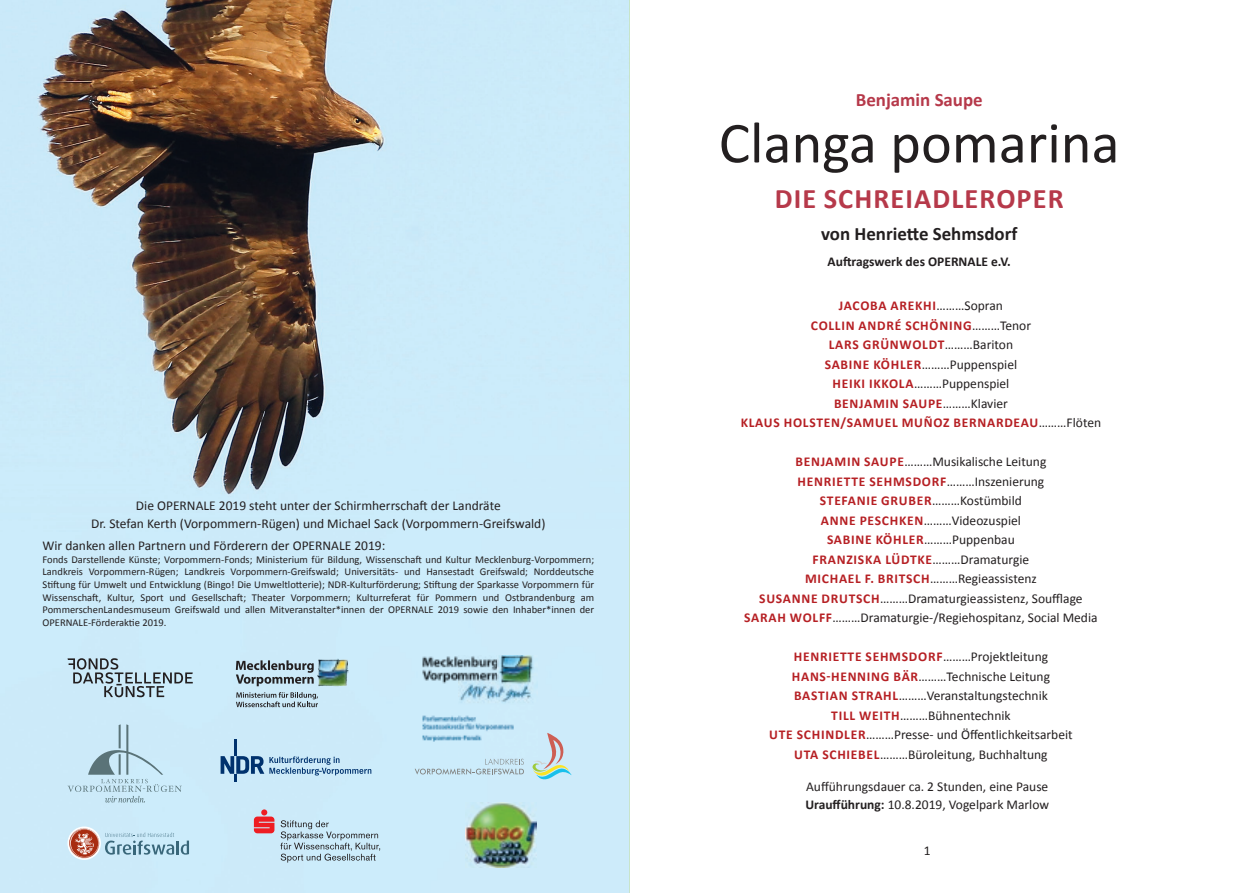
<style>
.page{position:relative;width:1259px;height:893px;background:#fff}
.page>*{position:absolute;margin:0;border:0;box-sizing:border-box;transform-origin:0 0}
.t1{font:58.65px "Calibri";color:#231f20}
.t2{font:700 28.35px "Calibri";letter-spacing:.04em;color:#b6394a}
.t3{font:700 18.9px "Calibri";color:#231f20}
.t4{font:700 18.9px "Calibri";color:#b6394a}
.t5{font:13.5px/19.5px "Calibri";color:#231f20;text-align:center}
.t6{font:700 13.5px/19.5px "Calibri";letter-spacing:.055em;color:#b62024;text-align:center}
.t7{font:700 13.5px "Calibri";color:#231f20}
.t8{font:10.5px/12.6px "Calibri";color:#231f20;text-align:justify}
.s1{font-weight:400;color:#231f20}
.s2{font-weight:700;color:#b62024}
.s3{font-weight:700}
</style>
<div class="page">
<img style="left:0;top:0;width:629px;height:893px">
<svg style="left:236px;top:692px;width:82px;height:15px"></svg>
<img style="left:318px;top:658px;width:20px;height:2px">
<svg style="left:236px;top:660px;width:78px;height:26px;background:#94a7b1"></svg>
<svg style="left:67px;top:826px;width:34px;height:34px"></svg>
<svg style="left:68px;top:827px;width:121px;height:33px;background:#b9c3cc"></svg>
<img style="left:418px;top:656px;width:119px;height:100px">
<svg style="left:254px;top:809px;width:20px;height:24px"></svg>
<svg style="left:280px;top:820px;width:100px;height:43px;background:#b2ccd9"></svg>
<svg style="left:221px;top:739px;width:150px;height:42px;background:#accde3"></svg>
<svg style="left:415px;top:759px;width:109px;height:15px;background:#bfdae6"></svg>
<svg style="left:532px;top:733px;width:39px;height:48px;background:#c4d7d7"></svg>
<svg style="left:67px;top:724px;width:115px;height:78px;background:#bfddeb"></svg>
<svg style="left:68px;top:658px;width:125px;height:39px;background:#a9c0cd"></svg>
<img style="left:465px;top:802px;width:71px;height:66px">
<p class="t5" style="left:91px;top:496px;width:456px;line-height:18px">Die OPERNALE 2019 steht unter der Schirmherrschaft der Landräte<br>Dr. Stefan Kerth (Vorpommern-Rügen) und Michael Sack (Vorpommern-Greifswald)</p>
<p class="t5" style="left:43px;top:536px;width:344px">Wir danken allen Partnern und Förderern der OPERNALE 2019:</p>
<p class="t8" style="left:43px;top:553px;width:553px">Fonds Darstellende Künste; Vorpommern-Fonds; Ministerium für Bildung, Wissenschaft und Kultur Mecklenburg-Vorpommern; Landkreis Vorpommern-Rügen; Landkreis Vorpommern-Greifswald; Universitäts- und Hansestadt Greifswald; Norddeutsche Stiftung für Umwelt und Entwicklung (Bingo! Die Umweltlotterie); NDR-Kulturförderung; Stiftung der Sparkasse Vorpommern für Wissenschaft, Kultur, Sport und Gesellschaft; Theater Vorpommern; Kulturreferat für Pommern und Ostbrandenburg am PommerschenLandesmuseum Greifswald und allen Mitveranstalter*innen der OPERNALE 2019 sowie den Inhaber*innen der OPERNALE-Förderaktie 2019.</p>
<h3 class="t4" style="left:855px;top:87px;width:129px">Benjamin Saupe</h3>
<h1 class="t1" style="left:719px;top:106px;width:402px">Clanga pomarina</h1>
<h2 class="t2" style="left:774px;top:180px;width:290px">DIE SCHREIADLEROPER</h2>
<h3 class="t3" style="left:821px;top:222px;width:198px">von Henriette Sehmsdorf</h3>
<p class="t7" style="left:827px;top:253px;width:185px">Auftragswerk des OPERNALE e.V.</p>
<p class="t6" style="left:740px;top:296px;width:362px">JACOBA AREKHI<span class="s1">………Sopran<br></span>COLLIN ANDRÉ SCHÖNING<span class="s1">………Tenor<br></span>LARS GRÜNWOLDT<span class="s1">………Bariton<br></span>SABINE KÖHLER<span class="s1">………Puppenspiel<br></span>HEIKI IKKOLA<span class="s1">………Puppenspiel<br></span>BENJAMIN SAUPE<span class="s1">………Klavier<br></span>KLAUS HOLSTEN/SAMUEL MUÑOZ BERNARDEAU<span class="s1">………Flöten</span></p>
<p class="t5" style="left:744px;top:452px;width:355px"><span class="s2">BENJAMIN SAUPE</span>………Musikalische Leitung<br><span class="s2">HENRIETTE SEHMSDORF</span>………Inszenierung<br><span class="s2">STEFANIE GRUBER</span>………Kostümbild<br><span class="s2">ANNE PESCHKEN</span>………Videozuspiel<br><span class="s2">SABINE KÖHLER</span>………Puppenbau<br><span class="s2">FRANZISKA LÜDTKE</span>………Dramaturgie<br><span class="s2">MICHAEL F. BRITSCH</span>………Regieassistenz<br><span class="s2">SUSANNE DRUTSCH</span>………Dramaturgieassistenz, Soufflage <span class="s2">SARAH WOLFF</span>………Dramaturgie-/Regiehospitanz, Social Media</p>
<p class="t5" style="left:769px;top:647px;width:305px"><span class="s2">HENRIETTE SEHMSDORF</span>………Projektleitung <span class="s2">HANS-HENNING BÄR</span>………Technische Leitung <span class="s2">BASTIAN STRAHL</span>………Veranstaltungstechnik<br><span class="s2">TILL WEITH</span>………Bühnentechnik<br><span class="s2">UTE SCHINDLER</span>………Presse- und Öffentlichkeitsarbeit <span class="s2">UTA SCHIEBEL</span>………Büroleitung, Buchhaltung</p>
<p class="t5" style="left:805px;top:778px;width:245px;line-height:18px;text-align:left">Aufführungsdauer ca. 2 Stunden, eine Pause<br><span class="s3">Uraufführung:</span> 10.8.2019, Vogelpark Marlow</p>
<p class="t5" style="left:924px;top:840px;width:8px">1</p>
</div>
